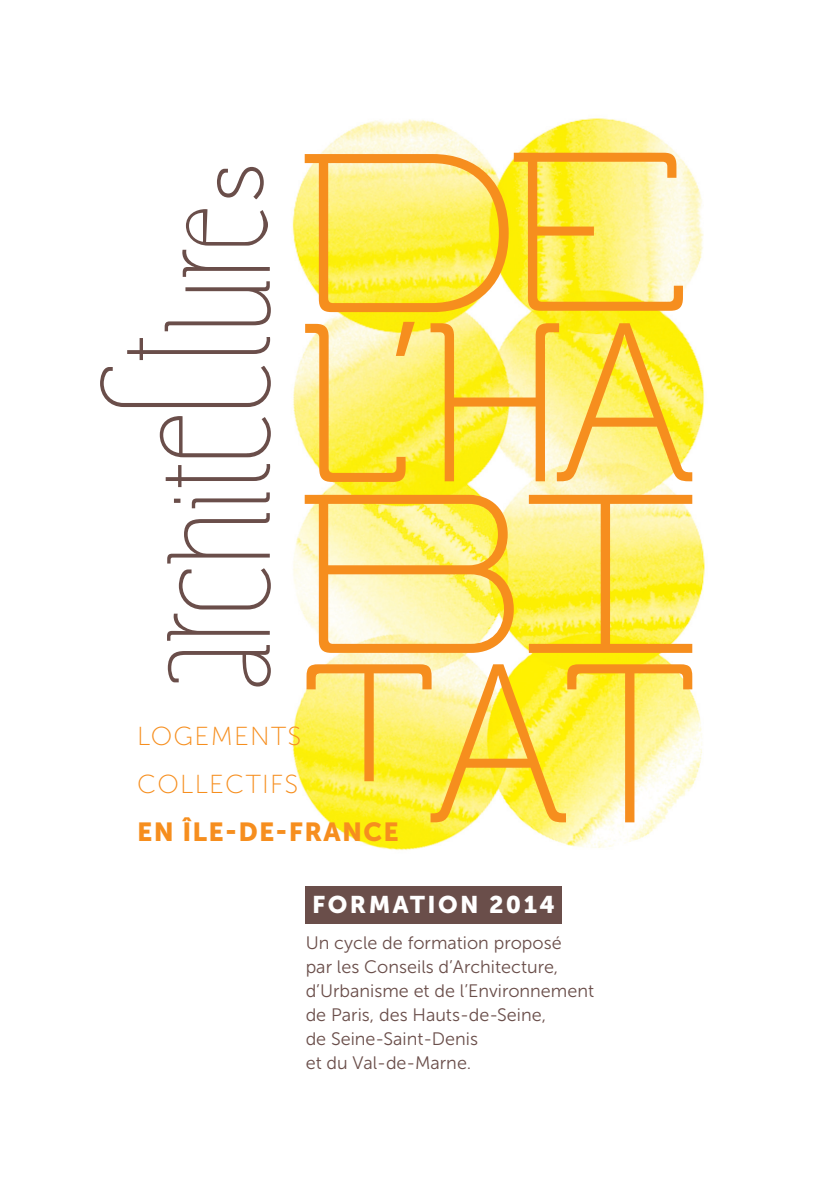
<style>
.page{position:relative;width:840px;height:1191px;background:#fff}
.page>*{position:absolute;margin:0;border:0;box-sizing:border-box;transform-origin:0 0}
.t1{font:26px/48px "Museo Sans 100";letter-spacing:.05em;color:#f68e1e}
.t2{font:26px "Museo Sans 900";letter-spacing:.05em;color:#f68e1e}
.t3{font:24px "Museo Sans 900";letter-spacing:.1em;color:#fff}
.t4{font:18px/24px "Museo Sans 300";color:#6a4e4a}
</style>
<div class="page">
<img style="left:292px;top:118px;width:413px;height:732px">
<svg style="left:166px;top:464px;width:105px;height:222px"></svg>
<svg style="left:160px;top:416px;width:111px;height:41px"></svg>
<svg style="left:127px;top:337px;width:143px;height:23px"></svg>
<svg style="left:217px;top:167px;width:46px;height:32px"></svg>
<svg style="left:100px;top:366px;width:171px;height:41px"></svg>
<svg style="left:164px;top:209px;width:107px;height:122px"></svg>
<div style="left:305px;top:885px;width:256px;height:38px;background:#6a4e4a"></div>
<svg style="left:304px;top:153px;width:378px;height:159px;background:#fbe05d"></svg>
<svg style="left:305px;top:322px;width:109px;height:160px;background:#fbe36a"></svg>
<svg style="left:430px;top:323px;width:262px;height:158px;background:#fbe05e"></svg>
<svg style="left:304px;top:495px;width:209px;height:158px;background:#fbde86"></svg>
<svg style="left:528px;top:495px;width:164px;height:158px;background:#fce25a"></svg>
<svg style="left:306px;top:664px;width:386px;height:158px;background:#fce462"></svg>
<h1 class="t1" style="left:137px;top:712px;width:166px">LOGEMENTS<br>COLLECTIFS</h1>
<h1 class="t2" style="left:137px;top:817px;width:263px">EN ÎLE-DE-FRANCE</h1>
<h2 class="t3" style="left:312px;top:891px;width:244px">FORMATION 2014</h2>
<p class="t4" style="left:305px;top:931px;width:290px">Un cycle de formation proposé<br>par les Conseils d’Architecture, d’Urbanisme et de l’Environnement de Paris, des Hauts-de-Seine,<br>de Seine-Saint-Denis<br>et du Val-de-Marne.</p>
</div>
